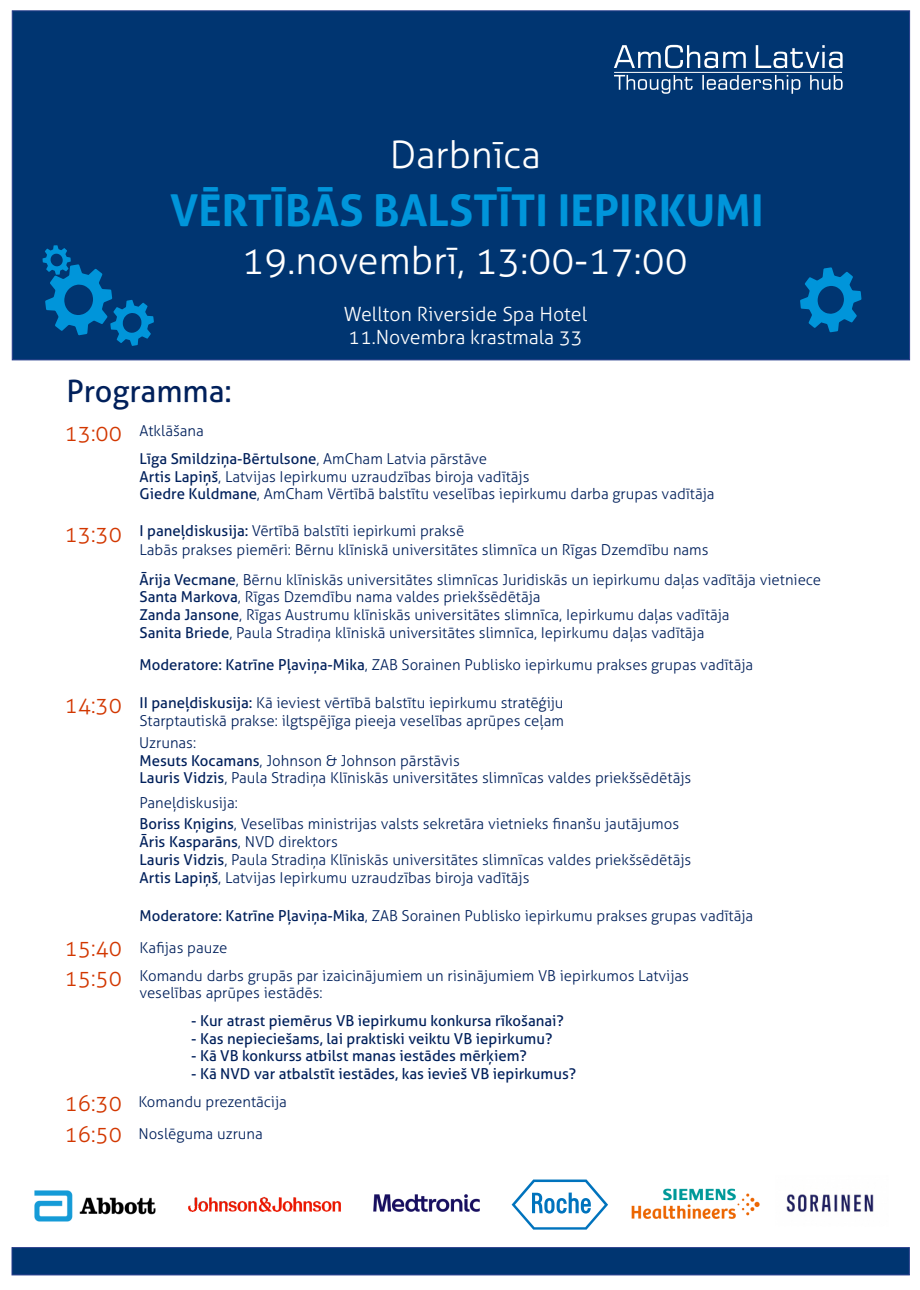
<style>
.page{position:relative;width:920px;height:1290px;background:#fff}
.page>*{position:absolute;margin:0;border:0;box-sizing:border-box;transform-origin:0 0}
.t1{font:700 43.8px "Aller";color:#0095da}
.t2{font:300 38.25px "Aller";color:#fff}
.t3{font:300 37.8px "Aller";color:#fff}
.t4{font:30.75px "Aller";color:#00205b}
.t5{font:300 22.05px/31.7px "Aller";color:#d23700}
.t6{font:300 19.65px/23.2px "Aller";color:#fff}
.t7{font:300 15px/17.9px "Aller";color:#00205b}
.t8{font:15px "Aller";color:#00205b}
.s1{font-weight:400}
</style>
<div class="page">
<div style="left:11px;top:10px;width:899px;height:351px;background:#003571"></div>
<svg style="left:11px;top:1247px;width:899px;height:29px;background:#083a76"></svg>
<svg style="left:800px;top:267px;width:61px;height:65px;background:#0061a1"></svg>
<svg style="left:43px;top:245px;width:111px;height:101px;background:#005291"></svg>
<svg style="left:614px;top:45px;width:132px;height:23px"></svg>
<svg style="left:756px;top:45px;width:87px;height:23px"></svg>
<svg style="left:614px;top:75px;width:229px;height:19px;background:#335d8d"></svg>
<hr style="left:614px;top:72px;width:228px;height:1px;background:#fff">
<svg style="left:512px;top:1179px;width:96px;height:50px"></svg>
<img style="left:34px;top:1191px;width:122px;height:30px">
<img style="left:188px;top:1196px;width:153px;height:16px">
<img style="left:373px;top:1194px;width:107px;height:18px">
<img style="left:631px;top:1188px;width:129px;height:31px">
<img style="left:786px;top:1194px;width:88px;height:19px">
<h3 class="t3" style="left:390px;top:140px;width:153px">Darbnīca</h3>
<h1 class="t1" style="left:170px;top:193px;width:595px">VĒRTĪBĀS BALSTĪTI IEPIRKUMI</h1>
<h2 class="t2" style="left:242px;top:245px;width:448px">19.novembrī, 13:00-17:00</h2>
<h3 class="t4" style="left:67px;top:380px;width:167px">Programma:</h3>
<p class="t7" style="left:139px;top:423px;width:66px">Atklāšana</p>
<h3 class="t5" style="left:65px;top:420px;width:59px">13:00</h3>
<h3 class="t6" style="left:344px;top:305px;width:245px">Wellton Riverside Spa Hotel<br>11.Novembra krastmala 33</h3>
<p class="t7" style="left:139px;top:451px;width:577px"><span class="s1">Līga Smildziņa-Bērtulsone</span>, AmCham Latvia pārstāve<br><span class="s1">Artis Lapiņš</span>, Latvijas Iepirkumu uzraudzības biroja vadītājs<br><span class="s1">Giedre Kuldmane</span>, AmCham Vērtībā balstītu veselības iepirkumu darba grupas vadītāja</p>
<h3 class="t5" style="left:65px;top:520px;width:59px">13:30</h3>
<p class="t7" style="left:139px;top:524px;width:326px"><span class="s1">I paneļdiskusija:</span> Vērtībā balstīti iepirkumi praksē</p>
<p class="t7" style="left:139px;top:542px;width:571px">Labās prakses piemēri: Bērnu klīniskā universitātes slimnīca un Rīgas Dzemdību nams</p>
<p class="t7" style="left:139px;top:572px;width:683px"><span class="s1">Ārija Vecmane</span>, Bērnu klīniskās universitātes slimnīcas Juridiskās un iepirkumu daļas vadītāja vietniece <span class="s1">Santa Markova</span>, Rīgas Dzemdību nama valdes priekšsēdētāja<br><span class="s1">Zanda Jansone</span>, Rīgas Austrumu klīniskās universitātes slimnīca, Iepirkumu daļas vadītāja<br><span class="s1">Sanita Briede</span>, Paula Stradiņa klīniskā universitātes slimnīca, Iepirkumu daļas vadītāja</p>
<p class="t7" style="left:139px;top:658px;width:615px"><span class="s1">Moderatore: Katrīne Pļaviņa-Mika</span>, ZAB Sorainen Publisko iepirkumu prakses grupas vadītāja</p>
<h3 class="t5" style="left:65px;top:692px;width:59px">14:30</h3>
<p class="t7" style="left:139px;top:695px;width:426px"><span class="s1">II paneļdiskusija:</span> Kā ieviest vērtībā balstītu iepirkumu stratēģiju</p>
<p class="t7" style="left:139px;top:714px;width:426px">Starptautiskā prakse: ilgtspējīga pieeja veselības aprūpes ceļam</p>
<p class="t7" style="left:139px;top:735px;width:59px">Uzrunas:</p>
<p class="t7" style="left:139px;top:753px;width:553px"><span class="s1">Mesuts Kocamans</span>, Johnson &amp; Johnson pārstāvis<br><span class="s1">Lauris Vidzis</span>, Paula Stradiņa Klīniskās universitātes slimnīcas valdes priekšsēdētājs</p>
<p class="t7" style="left:139px;top:817px;width:553px"><span class="s1">Boriss Kņigins</span>, Veselības ministrijas valsts sekretāra vietnieks finanšu jautājumos <span class="s1">Āris Kasparāns</span>, NVD direktors<br><span class="s1">Lauris Vidzis</span>, Paula Stradiņa Klīniskās universitātes slimnīcas valdes priekšsēdētājs <span class="s1">Artis Lapiņš</span>, Latvijas Iepirkumu uzraudzības biroja vadītājs</p>
<p class="t7" style="left:139px;top:795px;width:100px">Paneļdiskusija:</p>
<p class="t7" style="left:139px;top:908px;width:615px"><span class="s1">Moderatore: Katrīne Pļaviņa-Mika</span>, ZAB Sorainen Publisko iepirkumu prakses grupas vadītāja</p>
<h3 class="t5" style="left:65px;top:935px;width:59px">15:40</h3>
<p class="t7" style="left:139px;top:940px;width:89px">Kafijas pauze</p>
<h3 class="t5" style="left:65px;top:964px;width:59px">15:50</h3>
<p class="t7" style="left:139px;top:968px;width:551px">Komandu darbs grupās par izaicinājumiem un risinājumiem VB iepirkumos Latvijas veselības aprūpes iestādēs:</p>
<p class="t8" style="left:191px;top:1015px;width:374px">- Kur atrast piemērus VB iepirkumu konkursa rīkošanai?</p>
<p class="t8" style="left:191px;top:1033px;width:363px">- Kas nepieciešams, lai praktiski veiktu VB iepirkumu?</p>
<p class="t8" style="left:191px;top:1050px;width:337px">- Kā VB konkurss atbilst manas iestādes mērķiem?</p>
<p class="t8" style="left:191px;top:1068px;width:387px">- Kā NVD var atbalstīt iestādes, kas ievieš VB iepirkumus?</p>
<h3 class="t5" style="left:65px;top:1089px;width:59px">16:30<br>16:50</h3>
<p class="t7" style="left:138px;top:1087px;width:150px;line-height:31.7px">Komandu prezentācija<br>Noslēguma uzruna</p>
</div>
